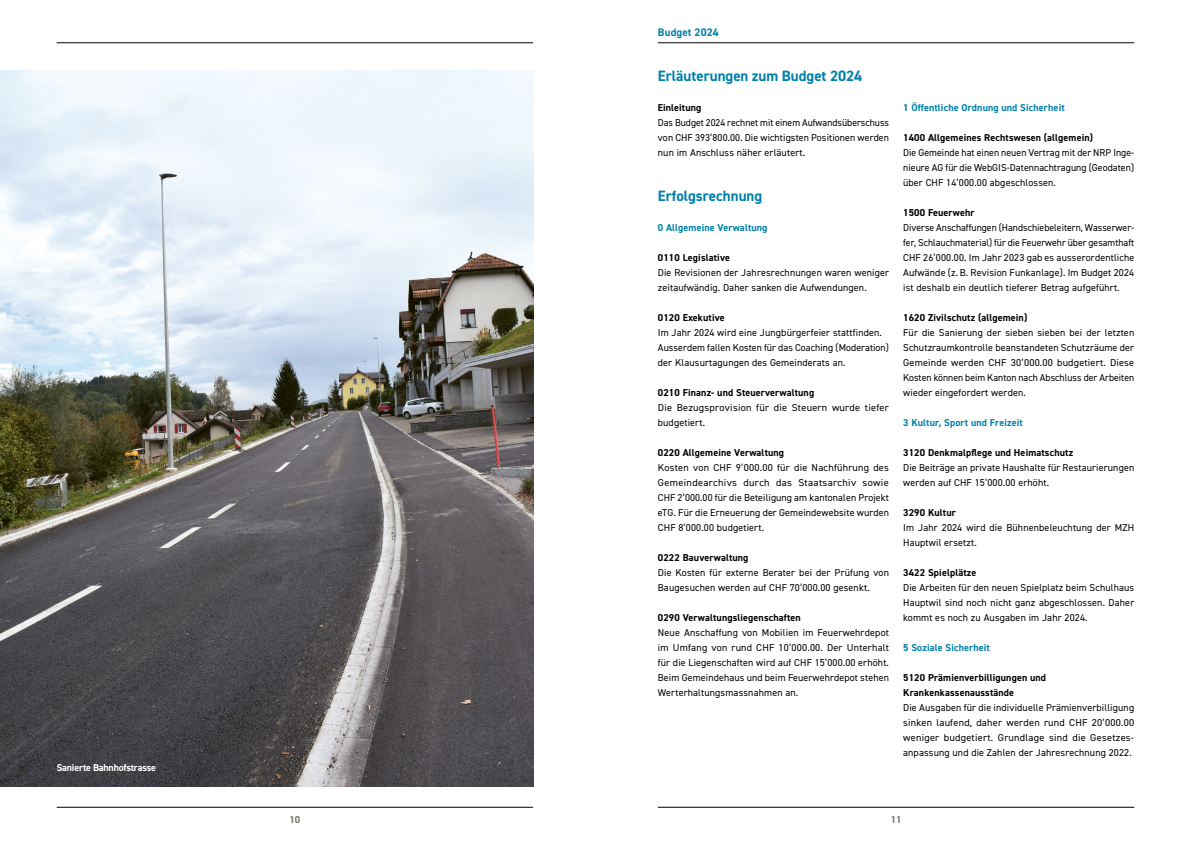
<style>
.page{position:relative;width:1191px;height:842px;background:#fff}
.page>*{position:absolute;margin:0;border:0;box-sizing:border-box;transform-origin:0 0}
.t1{font:700 15px "DIN2014";color:#0080ab}
.t2{font:700 11px "DIN2014";letter-spacing:.015em;color:#0080ab}
.t3{font:10px/15px "DIN2014";letter-spacing:.015em;color:#000;text-align:justify}
.t4{font:700 10px/15px "DIN2014";letter-spacing:.015em;color:#000}
.t5{font:700 10px "DIN2014";letter-spacing:.015em;color:#0080ab}
.t6{font:700 10px "DIN2014";letter-spacing:-.02em;color:#fff}
.t7{font:700 10px "DIN2014";color:#77756f}
</style>
<div class="page">
<hr style="left:57px;top:807px;width:476px;height:1px;background:#000">
<hr style="left:57px;top:43px;width:476px;height:1px;background:#000">
<hr style="left:658px;top:43px;width:476px;height:1px;background:#000">
<hr style="left:658px;top:807px;width:476px;height:1px;background:#000">
<img style="left:0;top:70px;width:533px;height:716px">
<p class="t6" style="left:57px;top:760px;width:101px">Sanierte Bahnhofstrasse</p>
<p class="t2" style="left:658px;top:25px;width:62px">Budget 2024</p>
<h1 class="t1" style="left:658px;top:66px;width:206px">Erläuterungen zum Budget 2024</h1>
<p class="t4" style="left:658px;top:100px;width:45px">Einleitung</p>
<p class="t3" style="left:658px;top:115px;width:233px">Das Budget 2024 rechnet mit einem Aufwandsüberschuss von CHF 393’800.00. Die wichtigsten Positionen werden nun im Anschluss näher erläutert.</p>
<h1 class="t1" style="left:658px;top:186px;width:106px">Erfolgsrechnung</h1>
<p class="t5" style="left:658px;top:221px;width:111px">0 Allgemeine Verwaltung</p>
<p class="t4" style="left:658px;top:250px;width:74px">0110 Legislative</p>
<p class="t3" style="left:658px;top:265px;width:233px">Die Revisionen der Jahresrechnungen waren weniger zeitaufwändig. Daher sanken die Aufwendungen.</p>
<p class="t4" style="left:658px;top:310px;width:68px">0120 Exekutive</p>
<p class="t3" style="left:658px;top:325px;width:233px;text-align:left">Im Jahr 2024 wird eine Jungbürgerfeier stattfinden.<br>Ausserdem fallen Kosten für das Coaching (Moderation) der Klausurtagungen des Gemeinderats an.</p>
<p class="t4" style="left:658px;top:385px;width:158px">0210 Finanz- und Steuerverwaltung</p>
<p class="t3" style="left:658px;top:400px;width:232px">Die Bezugsprovision für die Steuern wurde tiefer budgetiert.</p>
<p class="t4" style="left:658px;top:445px;width:128px">0220 Allgemeine Verwaltung</p>
<p class="t3" style="left:658px;top:460px;width:233px">Kosten von CHF 9’000.00 für die Nachführung des Gemeindearchivs durch das Staatsarchiv sowie CHF 2’000.00 für die Beteiligung am kantonalen Projekt eTG. Für die Erneuerung der Gemeindewebsite wurden CHF 8’000.00 budgetiert.</p>
<p class="t4" style="left:658px;top:550px;width:92px">0222 Bauverwaltung</p>
<p class="t3" style="left:658px;top:565px;width:232px">Die Kosten für externe Berater bei der Prüfung von<br>Baugesuchen werden auf CHF 70’000.00 gesenkt.</p>
<p class="t4" style="left:658px;top:610px;width:144px">0290 Verwaltungsliegenschaften</p>
<p class="t3" style="left:658px;top:625px;width:233px">Neue Anschaffung von Mobilien im Feuerwehrdepot im Umfang von rund CHF 10’000.00. Der Unterhalt für die Liegenschaften wird auf CHF 15’000.00 erhöht.<br>Beim Gemeindehaus und beim Feuerwehrdepot stehen Werterhaltungsmassnahmen an.</p>
<p class="t5" style="left:903px;top:101px;width:163px">1 Öffentliche Ordnung und Sicherheit</p>
<p class="t4" style="left:903px;top:130px;width:191px">1400 Allgemeines Rechtswesen (allgemein)</p>
<p class="t3" style="left:903px;top:145px;width:233px">Die Gemeinde hat einen neuen Vertrag mit der NRP Inge&shy;nieure AG für die WebGIS-Datennachtragung (Geodaten) über CHF 14’000.00 abgeschlossen.</p>
<p class="t4" style="left:903px;top:205px;width:73px">1500 Feuerwehr</p>
<p class="t3" style="left:903px;top:220px;width:233px">Diverse Anschaffungen (Handschiebeleitern, Wasserwer&shy;fer, Schlauchmaterial) für die Feuerwehr über gesamthaft CHF 26’000.00. Im Jahr 2023 gab es ausserordentliche Aufwände (z. B. Revision Funkanlage). Im Budget 2024 ist deshalb ein deutlich tieferer Betrag aufgeführt.</p>
<p class="t4" style="left:903px;top:310px;width:125px">1620 Zivilschutz (allgemein)</p>
<p class="t3" style="left:903px;top:325px;width:233px">Für die Sanierung der sieben sieben bei der letzten Schutzraumkontrolle beanstandeten Schutzräume der Gemeinde werden CHF 30’000.00 budgetiert. Diese Kosten können beim Kanton nach Abschluss der Arbeiten wieder eingefordert werden.</p>
<p class="t5" style="left:903px;top:416px;width:121px">3 Kultur, Sport und Freizeit</p>
<p class="t4" style="left:903px;top:445px;width:171px">3120 Denkmalpflege und Heimatschutz</p>
<p class="t3" style="left:903px;top:460px;width:233px">Die Beiträge an private Haushalte für Restaurierungen werden auf CHF 15’000.00 erhöht.</p>
<p class="t4" style="left:903px;top:505px;width:54px">3290 Kultur</p>
<p class="t3" style="left:903px;top:520px;width:232px">Im Jahr 2024 wird die Bühnenbeleuchtung der MZH<br>Hauptwil ersetzt.</p>
<p class="t4" style="left:903px;top:565px;width:75px">3422 Spielplätze</p>
<p class="t3" style="left:903px;top:580px;width:233px">Die Arbeiten für den neuen Spielplatz beim Schulhaus Hauptwil sind noch nicht ganz abgeschlossen. Daher kommt es noch zu Ausgaben im Jahr 2024.</p>
<p class="t5" style="left:903px;top:641px;width:88px">5 Soziale Sicherheit</p>
<p class="t4" style="left:903px;top:670px;width:144px">5120 Prämienverbilligungen und<br>Krankenkassenausstände</p>
<p class="t3" style="left:903px;top:700px;width:233px">Die Ausgaben für die individuelle Prämienverbilligung sinken laufend, daher werden rund CHF 20’000.00 weniger budgetiert. Grundlage sind die Gesetzes&shy;anpassung und die Zahlen der Jahresrechnung 2022.</p>
<p class="t7" style="left:289px;top:813px;width:12px">10</p>
<p class="t7" style="left:890px;top:813px;width:12px">11</p>
</div>
